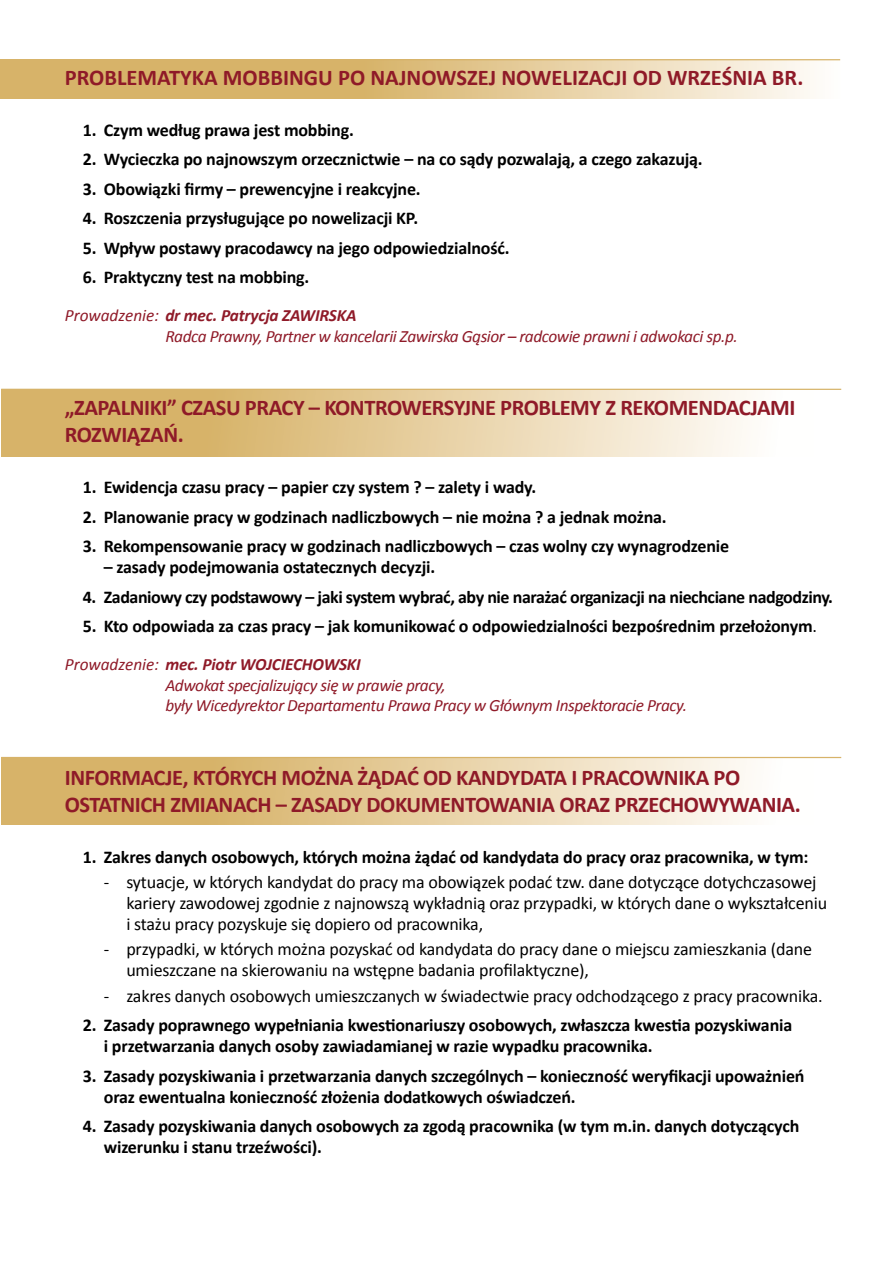
<style>
.page{position:relative;width:893px;height:1263px;background:#fff}
.page>*{position:absolute;margin:0;border:0;box-sizing:border-box;transform-origin:0 0}
.t1{font:700 22.5px/27px "Calibri";letter-spacing:-.02em;color:#8f1a28}
.t2{font:700 22.5px "Calibri";color:#8f1a28}
.t3{font:700 18px/21px "Calibri";letter-spacing:-.01em;color:#000}
.t4{font:18px/21px "Calibri";letter-spacing:-.01em;color:#000}
.t5{font:italic 17.25px/20.7px "Calibri";letter-spacing:-.025em;color:#8f1a28}
.s1{font-weight:700}
.s2{font-weight:400}
</style>
<div class="page">
<svg style="left:1px;top:758px;width:812px;height:67px;background:#e6d0a2"></svg>
<hr style="left:1px;top:757px;width:840px;height:1px;background:#d7b369">
<svg style="left:1px;top:390px;width:751px;height:66px;background:#e5cc9b"></svg>
<hr style="left:1px;top:389px;width:840px;height:1px;background:#d7b369">
<svg style="left:0;top:60px;width:840px;height:38px;background:#e2c791"></svg>
<hr style="left:0;top:59px;width:840px;height:1px;background:#d7b369">
<p class="t2" style="left:65px;top:63px;width:740px">PROBLEMATYKA MOBBINGU PO NAJNOWSZEJ NOWELIZACJI OD WRZEŚNIA BR.</p>
<p class="t3" style="left:83px;top:118px;width:272px">1. Czym według prawa jest mobbing.</p>
<p class="t3" style="left:83px;top:148px;width:621px">2. Wycieczka po najnowszym orzecznictwie – na co sądy pozwalają, a czego zakazują.</p>
<p class="t3" style="left:83px;top:177px;width:339px">3. Obowiązki firmy – prewencyjne i reakcyjne.</p>
<p class="t3" style="left:83px;top:207px;width:337px">4. Roszczenia przysługujące po nowelizacji KP.</p>
<p class="t3" style="left:83px;top:236px;width:428px">5. Wpływ postawy pracodawcy na jego odpowiedzialność.</p>
<p class="t3" style="left:83px;top:266px;width:228px">6. Praktyczny test na mobbing.</p>
<p class="t5" style="left:165px;top:304px;width:574px;text-indent:-100px">Prowadzenie: <span class="s1">dr mec. Patrycja ZAWIRSKA<br></span>Radca Prawny, Partner w kancelarii Zawirska Gąsior – radcowie prawni i adwokaci sp.p.</p>
<p class="t1" style="left:65px;top:393px;width:732px">„ZAPALNIKI” CZASU PRACY – KONTROWERSYJNE PROBLEMY Z REKOMENDACJAMI<br>ROZWIĄZAŃ.</p>
<p class="t3" style="left:83px;top:476px;width:455px">1. Ewidencja czasu pracy – papier czy system ? – zalety i wady.</p>
<p class="t3" style="left:83px;top:505px;width:585px">2. Planowanie pracy w godzinach nadliczbowych – nie można ? a jednak można.</p>
<p class="t3" style="left:83px;top:535px;width:648px">3. Rekompensowanie pracy w godzinach nadliczbowych – czas wolny czy wynagrodzenie</p>
<p class="t3" style="left:104px;top:556px;width:333px">– zasady podejmowania ostatecznych decyzji.</p>
<p class="t3" style="left:83px;top:585px;width:752px">4. Zadaniowy czy podstawowy – jaki system wybrać, aby nie narażać organizacji na niechciane nadgodziny.</p>
<p class="t3" style="left:83px;top:615px;width:736px">5. Kto odpowiada za czas pracy – jak komunikować o odpowiedzialności bezpośrednim przełożonym<span class="s2">.</span></p>
<p class="t5" style="left:165px;top:653px;width:523px;text-indent:-100px">Prowadzenie: <span class="s1">mec. Piotr WOJCIECHOWSKI<br></span>Adwokat specjalizujący się w prawie pracy,<br>były Wicedyrektor Departamentu Prawa Pracy w Głównym Inspektoracie Pracy.</p>
<p class="t1" style="left:65px;top:763px;width:738px">INFORMACJE, KTÓRYCH MOŻNA ŻĄDAĆ OD KANDYDATA I PRACOWNIKA PO<br>OSTATNICH ZMIANACH – ZASADY DOKUMENTOWANIA ORAZ PRZECHOWYWANIA.</p>
<p class="t3" style="left:83px;top:845px;width:727px">1. Zakres danych osobowych, których można żądać od kandydata do pracy oraz pracownika, w tym:</p>
<p class="t4" style="left:126px;top:871px;width:702px;text-indent:-22px">- sytuacje, w których kandydat do pracy ma obowiązek podać tzw. dane dotyczące dotychczasowej kariery zawodowej zgodnie z najnowszą wykładnią oraz przypadki, w których dane o wykształceniu i stażu pracy pozyskuje się dopiero od pracownika,</p>
<p class="t4" style="left:126px;top:938px;width:687px;text-indent:-22px">- przypadki, w których można pozyskać od kandydata do pracy dane o miejscu zamieszkania (dane umieszczane na skierowaniu na wstępne badania profilaktyczne),</p>
<p class="t4" style="left:104px;top:984px;width:720px">- zakres danych osobowych umieszczanych w świadectwie pracy odchodzącego z pracy pracownika.</p>
<p class="t3" style="left:104px;top:1014px;width:690px;text-indent:-21px">2. Zasady poprawnego wypełniania kwestionariuszy osobowych, zwłaszcza kwestia pozyskiwania i przetwarzania danych osoby zawiadamianej w razie wypadku pracownika.</p>
<p class="t3" style="left:104px;top:1064px;width:702px;text-indent:-21px">3. Zasady pozyskiwania i przetwarzania danych szczególnych – konieczność weryfikacji upoważnień oraz ewentualna konieczność złożenia dodatkowych oświadczeń.</p>
<p class="t3" style="left:104px;top:1115px;width:697px;text-indent:-21px">4. Zasady pozyskiwania danych osobowych za zgodą pracownika (w tym m.in. danych dotyczących wizerunku i stanu trzeźwości).</p>
</div>
